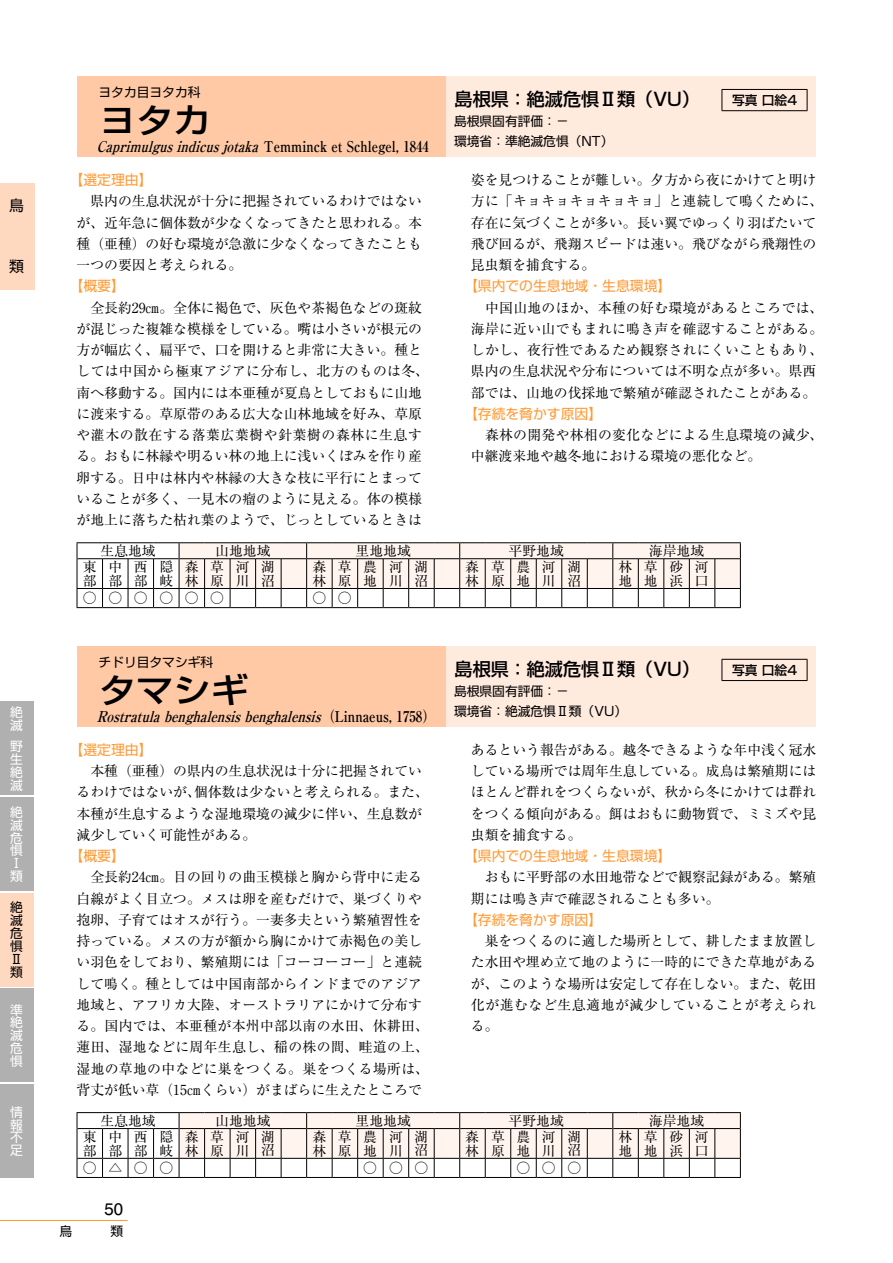
<style>
.page{position:relative;width:893px;height:1263px;background:#fff}
.page>*{position:absolute;margin:0;border:0;box-sizing:border-box;transform-origin:0 0}
.t1{font:500 34.05px "Shin Go Pr 5";color:#000;scale:1.1 1}
.t2{font:500 18px "Shin Go Pr 5";color:#000}
.t3{font:16.95px "Swiss 721 BT";color:#000}
.t4{font:italic 700 14.85px "Ryumin Pr 5";color:#000;scale:.87 1}
.t5{font:italic 700 14.85px "Ryumin Pr 5";color:#000;scale:.85 1}
.t6{font:14.85px "Shin Go Pr 5 Regular 90 msp RKSJ V";color:#000}
.t7{font:13.8px/13.8px "Ryumin Pr 5";color:#000}
.t8{font:13.8px/21.3px "Ryumin Pr 5";letter-spacing:.02em;color:#000}
.t9{font:13.8px "Shin Go Pr 5";color:#ff9a35}
.t10{font:12.75px "Shin Go Pr 5";color:#000}
.t11{font:12.75px/12.9px "Shin Go Pr 5 Regular 90 msp RKSJ V";color:#fff;text-align:justify}
.t12{font:500 12.75px "Shin Go Pr 5";color:#000}
.t13{font:12.75px/12.9px "Shin Go Pr 5 Regular 90 msp RKSJ V";color:#000}
.s1{font-style:normal}
</style>
<div class="page">
<hr style="left:0;top:1220px;width:128px;height:1px;background:#ff9a35">
<div style="left:0;top:1084px;width:34px;height:94px;background:#b0b0b0"></div>
<div style="left:0;top:989px;width:34px;height:93px;background:#b0b0b0"></div>
<div style="left:0;top:893px;width:34px;height:93px;background:#ffd8c0"></div>
<div style="left:0;top:797px;width:34px;height:94px;background:#b0b0b0"></div>
<div style="left:0;top:702px;width:34px;height:93px;background:#b0b0b0"></div>
<div style="left:0;top:183px;width:34px;height:106px;background:#ffd8c0"></div>
<svg style="left:77px;top:542px;width:664px;height:66px"></svg>
<div style="left:77px;top:77px;width:369px;height:80px;background:#ffc9a6"></div>
<div style="left:446px;top:77px;width:370px;height:80px;background:#ffeade"></div>
<hr style="left:722px;top:89px;width:85px;height:1px;background:#000">
<svg style="left:722px;top:90px;width:1px;height:20px"></svg>
<svg style="left:807px;top:90px;width:1px;height:20px"></svg>
<hr style="left:722px;top:110px;width:85px;height:1px;background:#000">
<svg style="left:77px;top:1112px;width:664px;height:66px"></svg>
<div style="left:77px;top:646px;width:369px;height:81px;background:#ffc9a6"></div>
<div style="left:446px;top:646px;width:370px;height:81px;background:#ffeade"></div>
<hr style="left:722px;top:659px;width:85px;height:1px;background:#000">
<svg style="left:722px;top:660px;width:1px;height:20px"></svg>
<svg style="left:807px;top:660px;width:1px;height:20px"></svg>
<hr style="left:722px;top:680px;width:85px;height:1px;background:#000">
<p class="t6" style="left:9px;top:194px;width:16px">鳥</p>
<p class="t6" style="left:9px;top:254px;width:16px">類</p>
<p class="t11" style="left:10px;top:704px;width:14px">絶滅</p>
<p class="t11" style="left:10px;top:739px;width:14px">野生絶滅</p>
<p class="t11" style="left:10px;top:804px;width:14px;text-align:left">絶滅危惧<br>Ⅰ類</p>
<p class="t13" style="left:10px;top:900px;width:14px">絶滅危惧<br>Ⅱ類</p>
<p class="t11" style="left:10px;top:1002px;width:14px">準絶滅危惧</p>
<p class="t11" style="left:10px;top:1104px;width:14px">情報不足</p>
<p class="t10" style="left:99px;top:82px;width:104px">ヨタカ目ヨタカ科</p>
<h1 class="t1" style="left:99px;top:93px;width:104px">ヨタカ</h1>
<p class="t5" style="left:97px;top:135px;width:392px">Caprimulgusindicusjotaka<span class="s1">T e m m i n c k e t S c h l e g e l , 1 8 4 4</span></p>
<p class="t9" style="left:70px;top:168px;width:84px">【選定理由】</p>
<p class="t7" style="left:77px;top:190px;width:347px;line-height:21.3px;text-align:justify">　県内の生息状況が十分に把握されているわけではないが、近年急に個体数が少なくなってきたと思われる。本種（亜種）の好む環境が急激に少なくなってきたことも一つの要因と考えられる。</p>
<p class="t9" style="left:70px;top:275px;width:57px">【概要】</p>
<p class="t7" style="left:77px;top:296px;width:354px;line-height:21.3px">　全長約29㎝。全体に褐色で、灰色や茶褐色などの斑紋が混じった複雑な模様をしている。嘴は小さいが根元の方が幅広く、扁平で、口を開けると非常に大きい。種としては中国から極東アジアに分布し、北方のものは冬、南へ移動する。国内には本亜種が夏鳥としておもに山地に渡来する。草原帯のある広大な山林地域を好み、草原や灌木の散在する落葉広葉樹や針葉樹の森林に生息する。おもに林縁や明るい林の地上に浅いくぼみを作り産卵する。日中は林内や林縁の大きな枝に平行にとまっていることが多く、一見木の瘤のように見える。体の模様が地上に落ちた枯れ葉のようで、じっとしているときは</p>
<h2 class="t2" style="left:455px;top:84px;width:247px">島根県：絶滅危惧Ⅱ類（VU）</h2>
<p class="t10" style="left:454px;top:111px;width:116px">島根県固有評価：－</p>
<p class="t10" style="left:454px;top:130px;width:161px">環境省：準絶滅危惧（NT）</p>
<p class="t12" style="left:732px;top:90px;width:66px">写真 口絵4</p>
<p class="t7" style="left:471px;top:168px;width:354px;line-height:21.3px">姿を見つけることが難しい。夕方から夜にかけてと明け方に「キョキョキョキョキョ」と連続して鳴くために、存在に気づくことが多い。長い翼でゆっくり羽ばたいて飛び回るが、飛翔スピードは速い。飛びながら飛翔性の昆虫類を捕食する。</p>
<p class="t9" style="left:464px;top:275px;width:209px">【県内での生息地域・生息環境】</p>
<p class="t8" style="left:471px;top:296px;width:354px">　中国山地のほか、本種の好む環境があるところでは、海岸に近い山でもまれに鳴き声を確認することがある。しかし、夜行性であるため観察されにくいこともあり、県内の生息状況や分布については不明な点が多い。県西部では、山地の伐採地で繁殖が確認されたことがある。</p>
<p class="t9" style="left:464px;top:402px;width:140px">【存続を脅かす原因】</p>
<p class="t8" style="left:471px;top:423px;width:354px">　森林の開発や林相の変化などによる生息環境の減少、中継渡来地や越冬地における環境の悪化など。</p>
<p class="t7" style="left:100px;top:543px;width:57px">生息地域</p>
<p class="t7" style="left:215px;top:543px;width:57px">山地地域</p>
<p class="t7" style="left:83px;top:559px;width:15px">東部</p>
<p class="t7" style="left:83px;top:590px;width:15px">○</p>
<p class="t7" style="left:108px;top:559px;width:15px">中部</p>
<p class="t7" style="left:108px;top:590px;width:15px">○</p>
<p class="t7" style="left:134px;top:559px;width:15px">西部</p>
<p class="t7" style="left:134px;top:590px;width:15px">○</p>
<p class="t7" style="left:159px;top:559px;width:15px">隠岐</p>
<p class="t7" style="left:159px;top:590px;width:15px">○</p>
<p class="t7" style="left:185px;top:559px;width:15px">森林</p>
<p class="t7" style="left:185px;top:590px;width:15px">○</p>
<p class="t7" style="left:210px;top:559px;width:15px">草原</p>
<p class="t7" style="left:236px;top:559px;width:15px">河川</p>
<p class="t7" style="left:261px;top:559px;width:14px">湖沼</p>
<p class="t7" style="left:210px;top:590px;width:15px">○</p>
<p class="t7" style="left:312px;top:559px;width:15px">森林</p>
<p class="t7" style="left:312px;top:590px;width:15px">○</p>
<p class="t7" style="left:363px;top:542px;width:49px;line-height:15.8px;text-indent:-8px">里地地域農</p>
<p class="t7" style="left:363px;top:573px;width:15px">地</p>
<p class="t7" style="left:517px;top:542px;width:49px;line-height:15.8px;text-indent:-8px">平野地域農</p>
<p class="t7" style="left:517px;top:573px;width:15px">地</p>
<p class="t7" style="left:389px;top:559px;width:15px">河川</p>
<p class="t7" style="left:415px;top:559px;width:14px">湖沼</p>
<p class="t7" style="left:465px;top:559px;width:15px">森林</p>
<p class="t7" style="left:491px;top:559px;width:15px">草原</p>
<p class="t7" style="left:542px;top:559px;width:15px">河川</p>
<p class="t7" style="left:567px;top:559px;width:14px">湖沼</p>
<p class="t7" style="left:618px;top:559px;width:15px">林地</p>
<p class="t7" style="left:338px;top:559px;width:15px">草原</p>
<p class="t7" style="left:644px;top:542px;width:62px;line-height:15.8px;text-indent:5px">海岸地域草</p>
<p class="t7" style="left:644px;top:573px;width:15px">地</p>
<p class="t7" style="left:669px;top:559px;width:15px">砂浜</p>
<p class="t7" style="left:695px;top:559px;width:15px">河口</p>
<p class="t7" style="left:338px;top:590px;width:15px">○</p>
<p class="t10" style="left:99px;top:651px;width:116px">チドリ目タマシギ科</p>
<h1 class="t1" style="left:99px;top:662px;width:138px">タマシギ</h1>
<p class="t4" style="left:97px;top:704px;width:391px">Rostratulabenghalensisbenghalensis<span class="s1">（ L i n n a e u s , 1 7 5 8 ）</span></p>
<h2 class="t2" style="left:455px;top:654px;width:247px">島根県：絶滅危惧Ⅱ類（VU）</h2>
<p class="t10" style="left:454px;top:681px;width:116px">島根県固有評価：－</p>
<p class="t10" style="left:454px;top:700px;width:175px">環境省：絶滅危惧Ⅱ類（VU）</p>
<p class="t12" style="left:732px;top:659px;width:66px">写真 口絵4</p>
<p class="t9" style="left:70px;top:738px;width:84px">【選定理由】</p>
<p class="t7" style="left:77px;top:759px;width:354px;line-height:21.3px">　本種（亜種）の県内の生息状況は十分に把握されているわけではないが、個体数は少ないと考えられる。また、本種が生息するような湿地環境の減少に伴い、生息数が減少していく可能性がある。</p>
<p class="t9" style="left:70px;top:844px;width:57px">【概要】</p>
<p class="t7" style="left:77px;top:866px;width:354px;line-height:21.3px">　全長約24㎝。目の回りの曲玉模様と胸から背中に走る白線がよく目立つ。メスは卵を産むだけで、巣づくりや抱卵、子育てはオスが行う。一妻多夫という繁殖習性を持っている。メスの方が額から胸にかけて赤褐色の美しい羽色をしており、繁殖期には「コーコーコー」と連続して鳴く。種としては中国南部からインドまでのアジア地域と、アフリカ大陸、オーストラリアにかけて分布する。国内では、本亜種が本州中部以南の水田、休耕田、蓮田、湿地などに周年生息し、稲の株の間、畦道の上、湿地の草地の中などに巣をつくる。巣をつくる場所は、背丈が低い草（15㎝くらい）がまばらに生えたところで</p>
<p class="t7" style="left:471px;top:738px;width:347px;line-height:21.3px;text-align:justify">あるという報告がある。越冬できるような年中浅く冠水している場所では周年生息している。成鳥は繁殖期にはほとんど群れをつくらないが、秋から冬にかけては群れをつくる傾向がある。餌はおもに動物質で、ミミズや昆虫類を捕食する。</p>
<p class="t9" style="left:464px;top:844px;width:209px">【県内での生息地域・生息環境】</p>
<p class="t7" style="left:471px;top:865px;width:347px;line-height:21.3px">　おもに平野部の水田地帯などで観察記録がある。繁殖期には鳴き声で確認されることも多い。</p>
<p class="t9" style="left:464px;top:908px;width:140px">【存続を脅かす原因】</p>
<p class="t7" style="left:471px;top:929px;width:347px;line-height:21.3px;text-align:justify">　巣をつくるのに適した場所として、耕したまま放置した水田や埋め立て地のように一時的にできた草地があるが、このような場所は安定して存在しない。また、乾田化が進むなど生息適地が減少していることが考えられる。</p>
<p class="t7" style="left:100px;top:1113px;width:57px">生息地域</p>
<p class="t7" style="left:215px;top:1113px;width:57px">山地地域</p>
<p class="t7" style="left:356px;top:1113px;width:57px">里地地域</p>
<p class="t7" style="left:509px;top:1113px;width:57px">平野地域</p>
<p class="t7" style="left:83px;top:1129px;width:15px">東部</p>
<p class="t7" style="left:83px;top:1160px;width:15px">○</p>
<p class="t7" style="left:108px;top:1129px;width:15px">中部</p>
<p class="t7" style="left:108px;top:1160px;width:15px">△</p>
<p class="t3" style="left:105px;top:1199px;width:20px">50</p>
<p class="t7" style="left:134px;top:1129px;width:15px">西部</p>
<p class="t7" style="left:134px;top:1160px;width:15px">○</p>
<p class="t7" style="left:159px;top:1129px;width:15px">隠岐</p>
<p class="t7" style="left:185px;top:1129px;width:15px">森林</p>
<p class="t7" style="left:210px;top:1129px;width:15px">草原</p>
<p class="t7" style="left:236px;top:1129px;width:15px">河川</p>
<p class="t7" style="left:261px;top:1129px;width:14px">湖沼</p>
<p class="t7" style="left:312px;top:1129px;width:15px">森林</p>
<p class="t7" style="left:338px;top:1129px;width:15px">草原</p>
<p class="t7" style="left:159px;top:1160px;width:15px">○</p>
<p class="t7" style="left:363px;top:1129px;width:15px">農地</p>
<p class="t7" style="left:363px;top:1160px;width:15px">○</p>
<p class="t7" style="left:389px;top:1129px;width:15px">河川</p>
<p class="t7" style="left:389px;top:1160px;width:15px">○</p>
<p class="t7" style="left:415px;top:1129px;width:14px">湖沼</p>
<p class="t7" style="left:465px;top:1129px;width:15px">森林</p>
<p class="t7" style="left:491px;top:1129px;width:15px">草原</p>
<p class="t7" style="left:415px;top:1160px;width:15px">○</p>
<p class="t7" style="left:517px;top:1129px;width:15px">農地</p>
<p class="t7" style="left:517px;top:1160px;width:15px">○</p>
<p class="t7" style="left:542px;top:1129px;width:15px">河川</p>
<p class="t7" style="left:542px;top:1160px;width:15px">○</p>
<p class="t7" style="left:567px;top:1129px;width:14px">湖沼</p>
<p class="t7" style="left:618px;top:1129px;width:15px">林地</p>
<p class="t7" style="left:567px;top:1160px;width:15px">○</p>
<p class="t7" style="left:644px;top:1112px;width:62px;line-height:15.8px;text-indent:5px">海岸地域草</p>
<p class="t7" style="left:644px;top:1142px;width:15px">地</p>
<p class="t7" style="left:669px;top:1129px;width:15px">砂浜</p>
<p class="t7" style="left:695px;top:1129px;width:15px">河口</p>
</div>
